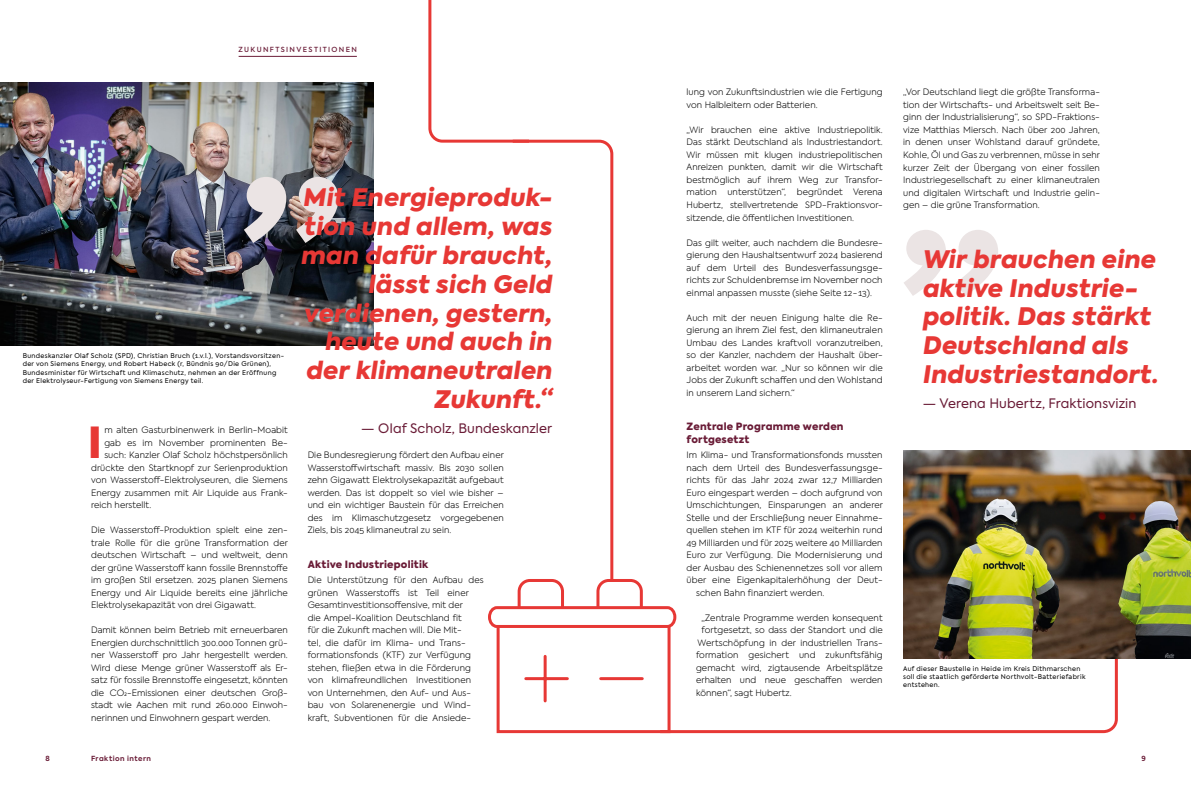
<style>
.page{position:relative;width:1191px;height:794px;background:#fff}
.page>*{position:absolute;margin:0;border:0;box-sizing:border-box;transform-origin:0 0}
.t1{font:900 42.6px "Axiforma";color:#e73835}
.t2{font:italic 900 24px/28.8px "Axiforma";letter-spacing:.01em;color:#e73835;text-align:right}
.t3{font:13px "Axiforma";letter-spacing:.01em;color:#6a1c37}
.t4{font:900 10px/12.5px "Axiforma";letter-spacing:.02em;color:#6a1c37}
.t5{font:300 8.8px/12.5px "Axiforma";letter-spacing:.01em;color:#000;text-align:justify}
.t6{font:500 7px "Axiforma";letter-spacing:.19em;color:#6a1c37}
.t7{font:700 7px "Axiforma";letter-spacing:.07em;color:#6a1c37}
.t8{font:6.5px/8.5px "Axiforma";letter-spacing:.05em;color:#000}
</style>
<div class="page">
<div style="left:496px;top:618px;width:174px;height:115px;border:3px solid #e73835"></div>
<div style="left:596px;top:579px;width:47px;height:39px;border:3px solid #e73835;border-radius:11px"></div>
<div style="left:517px;top:579px;width:47px;height:39px;border:3px solid #e73835;border-radius:11px"></div>
<svg style="left:488px;top:604px;width:169px;height:25px"></svg>
<hr style="left:600px;top:677px;width:42px;height:3px;background:#e73835">
<hr style="left:526px;top:677px;width:41px;height:3px;background:#e73835">
<hr style="left:543px;top:656px;width:3px;height:45px;background:#e73835">
<img style="left:0;top:83px;width:373px;height:262px">
<svg style="left:519px;top:139px;width:96px;height:445px"></svg>
<svg style="left:657px;top:606px;width:462px;height:128px"></svg>
<svg style="left:428px;top:0;width:104px;height:144px"></svg>
<img style="left:903px;top:451px;width:288px;height:207px">
<hr style="left:239px;top:56px;width:118px;height:1px;background:#6a1c37">
<svg style="left:244px;top:177px;width:94px;height:66px;background:#a3a0a3"></svg>
<svg style="left:904px;top:230px;width:94px;height:66px"></svg>
<p class="t6" style="left:239px;top:45px;width:120px">ZUKUNFTSINVESTITIONEN</p>
<p class="t8" style="left:23px;top:351px;width:262px">Bundeskanzler Olaf Scholz (SPD), Christian Bruch (1.v.l.), Vorstandsvorsitzen&shy;der von Siemens Energy, und Robert Habeck (r, Bündnis 90/Die Grünen), Bundesminister für Wirtschaft und Klimaschutz, nehmen an der Eröffnung der Elektrolyseur-Fertigung von Siemens Energy teil.</p>
<h1 class="t1" style="left:88px;top:412px;width:16px">I</h1>
<p class="t5" style="left:104px;top:423px;width:185px">m alten Gasturbinenwerk in Berlin-Moabit</p>
<p class="t5" style="left:104px;top:436px;width:185px">gab es im November prominenten Be-</p>
<p class="t5" style="left:104px;top:448px;width:185px">such: Kanzler Olaf Scholz höchstpersönlich</p>
<p class="t5" style="left:91px;top:461px;width:198px">drückte den Startknopf zur Serienproduktion</p>
<p class="t5" style="left:91px;top:473px;width:198px">von Wasserstoff-Elektrolyseuren, die Siemens</p>
<p class="t5" style="left:91px;top:486px;width:198px">Energy zusammen mit Air Liquide aus Frank-</p>
<p class="t5" style="left:91px;top:498px;width:62px">reich herstellt.</p>
<p class="t5" style="left:91px;top:523px;width:198px">Die Wasserstoff-Produktion spielt eine zen&shy;trale Rolle für die grüne Transformation der deutschen Wirtschaft – und weltweit, denn der grüne Wasserstoff kann fossile Brennstoffe im großen Stil ersetzen. 2025 planen Siemens Energy und Air Liquide bereits eine jährliche Elektrolysekapazität von drei Gigawatt.</p>
<p class="t5" style="left:91px;top:623px;width:198px;text-align:left">Damit können beim Betrieb mit erneuerbaren Energien durchschnittlich 300.000 Tonnen grü&shy;ner Wasserstoff pro Jahr hergestellt werden.<br>Wird diese Menge grüner Wasserstoff als Er&shy;satz für fossile Brennstoffe eingesetzt, könnten die CO2-Emissionen einer deutschen Groß&shy;stadt wie Aachen mit rund 260.000 Einwoh&shy;nerinnen und Einwohnern gespart werden.</p>
<h2 class="t2" style="left:303px;top:184px;width:251px">Mit Energieproduk-</h2>
<h2 class="t2" style="left:301px;top:212px;width:253px">tion und allem, was man dafür braucht, lässt sich Geld verdienen, gestern, heute und auch in der klimaneutralen<br>Zukunft.“</h2>
<h3 class="t3" style="left:361px;top:420px;width:192px">— OIaf Scholz, Bundeskanzler</h3>
<p class="t5" style="left:308px;top:448px;width:198px">Die Bundesregierung fördert den Aufbau einer Wasserstoffwirtschaft massiv. Bis 2030 sollen zehn Gigawatt Elektrolysekapazität aufgebaut werden. Das ist doppelt so viel wie bisher – und ein wichtiger Baustein für das Erreichen des im Klimaschutzgesetz vorgegebenen Ziels, bis 2045 klimaneutral zu sein.</p>
<p class="t4" style="left:308px;top:558px;width:122px">Aktive Industriepolitik</p>
<p class="t5" style="left:308px;top:573px;width:178px;text-align:left">Die Unterstützung für den Aufbau des grünen Wasserstoffs ist Teil einer Gesamtinvestitionsoffensive, mit der<br>die Ampel-Koalition Deutschland fit<br>für die Zukunft machen will. Die Mit-<br>tel, die dafür im Klima- und Trans&shy;formationsfonds (KTF) zur Verfügung stehen, fließen etwa in die Förderung von klimafreundlichen Investitionen von Unternehmen, den Auf- und Aus&shy;bau von Solarenenergie und Wind&shy;kraft, Subventionen für die Ansiede-</p>
<p class="t5" style="left:686px;top:86px;width:198px">lung von Zukunftsindustrien wie die Fertigung von Halbleitern oder Batterien.</p>
<p class="t5" style="left:686px;top:123px;width:198px">„Wir brauchen eine aktive Industriepolitik.<br>Das stärkt Deutschland als Industriestandort.<br>Wir müssen mit klugen industriepolitischen Anreizen punkten, damit wir die Wirtschaft bestmöglich auf ihrem Weg zur Transfor&shy;mation unterstützen“, begründet Verena Hubertz, stellvertretende SPD-Fraktionsvor&shy;sitzende, die öffentlichen Investitionen.</p>
<p class="t5" style="left:686px;top:236px;width:198px">Das gilt weiter, auch nachdem die Bundesre&shy;gierung den Haushaltsentwurf 2024 basierend auf dem Urteil des Bundesverfassungsge&shy;richts zur Schuldenbremse im November noch einmal anpassen musste (siehe Seite 12 - 13).</p>
<p class="t5" style="left:686px;top:311px;width:198px">Auch mit der neuen Einigung halte die Re&shy;gierung an ihrem Ziel fest, den klimaneutralen Umbau des Landes kraftvoll voranzutreiben, so der Kanzler, nachdem der Haushalt über&shy;arbeitet worden war. „Nur so können wir die Jobs der Zukunft schaffen und den Wohlstand in unserem Land sichern.“</p>
<p class="t4" style="left:686px;top:420px;width:158px">Zentrale Programme werden fortgesetzt</p>
<p class="t5" style="left:686px;top:448px;width:197px">Im Klima- und Transformationsfonds mussten</p>
<p class="t5" style="left:686px;top:461px;width:196px">nach dem Urteil des Bundesverfassungsge-</p>
<p class="t5" style="left:686px;top:473px;width:198px">richts für das Jahr 2024 zwar 12,7 Milliarden</p>
<p class="t5" style="left:686px;top:486px;width:197px">Euro eingespart werden – doch aufgrund von</p>
<p class="t5" style="left:686px;top:498px;width:198px">Umschichtungen, Einsparungen an anderer</p>
<p class="t5" style="left:686px;top:511px;width:196px">Stelle und der Erschließung neuer Einnahme-</p>
<p class="t5" style="left:686px;top:523px;width:197px">quellen stehen im KTF für 2024 weiterhin rund</p>
<p class="t5" style="left:686px;top:536px;width:197px">49 Milliarden und für 2025 weitere 40 Milliarden</p>
<p class="t5" style="left:686px;top:548px;width:197px">Euro zur Verfügung. Die Modernisierung und</p>
<p class="t5" style="left:686px;top:561px;width:198px">der Ausbau des Schienennetzes soll vor allem</p>
<p class="t5" style="left:686px;top:573px;width:197px">über eine Eigenkapitalerhöhung der Deut-</p>
<p class="t5" style="left:696px;top:586px;width:130px">schen Bahn finanziert werden.</p>
<p class="t5" style="left:701px;top:611px;width:183px">„Zentrale Programme werden konsequent</p>
<p class="t5" style="left:701px;top:623px;width:182px">fortgesetzt, so dass der Standort und die</p>
<p class="t5" style="left:697px;top:636px;width:187px">Wertschöpfung in der industriellen Trans-</p>
<p class="t5" style="left:696px;top:648px;width:188px">formation gesichert und zukunftsfähig</p>
<p class="t5" style="left:696px;top:661px;width:188px">gemacht wird, zigtausende Arbeitsplätze</p>
<p class="t5" style="left:696px;top:673px;width:188px">erhalten und neue geschaffen werden</p>
<p class="t5" style="left:696px;top:686px;width:97px">können“, sagt Hubertz.</p>
<p class="t5" style="left:903px;top:86px;width:198px">„Vor Deutschland liegt die größte Transforma&shy;tion der Wirtschafts- und Arbeitswelt seit Be&shy;ginn der Industrialisierung“, so SPD-Fraktions&shy;vize Matthias Miersch. Nach über 200 Jahren, in denen unser Wohlstand darauf gründete, Kohle, Öl und Gas zu verbrennen, müsse in sehr kurzer Zeit der Übergang von einer fossilen Industriegesellschaft zu einer klimaneutralen und digitalen Wirtschaft und Industrie gelin-</p>
<p class="t5" style="left:903px;top:198px;width:138px">gen – die grüne Transformation.</p>
<h2 class="t2" style="left:922px;top:245px;width:237px;text-align:left">Wir brauchen eine aktive Industrie&shy;politik. Das stärkt<br>Deutschland als<br>Industriestandort.</h2>
<h3 class="t3" style="left:922px;top:395px;width:215px">— Verena Hubertz, Fraktionsvizin</h3>
<p class="t8" style="left:903px;top:664px;width:184px">Auf dieser Baustelle in Heide im Kreis Dithmarschen soll die staatlich geförderte Northvolt-Batteriefabrik entstehen.</p>
<p class="t7" style="left:45px;top:754px;width:6px">8</p>
<p class="t7" style="left:91px;top:754px;width:61px">Fraktion intern</p>
<p class="t7" style="left:1141px;top:754px;width:6px">9</p>
</div>
